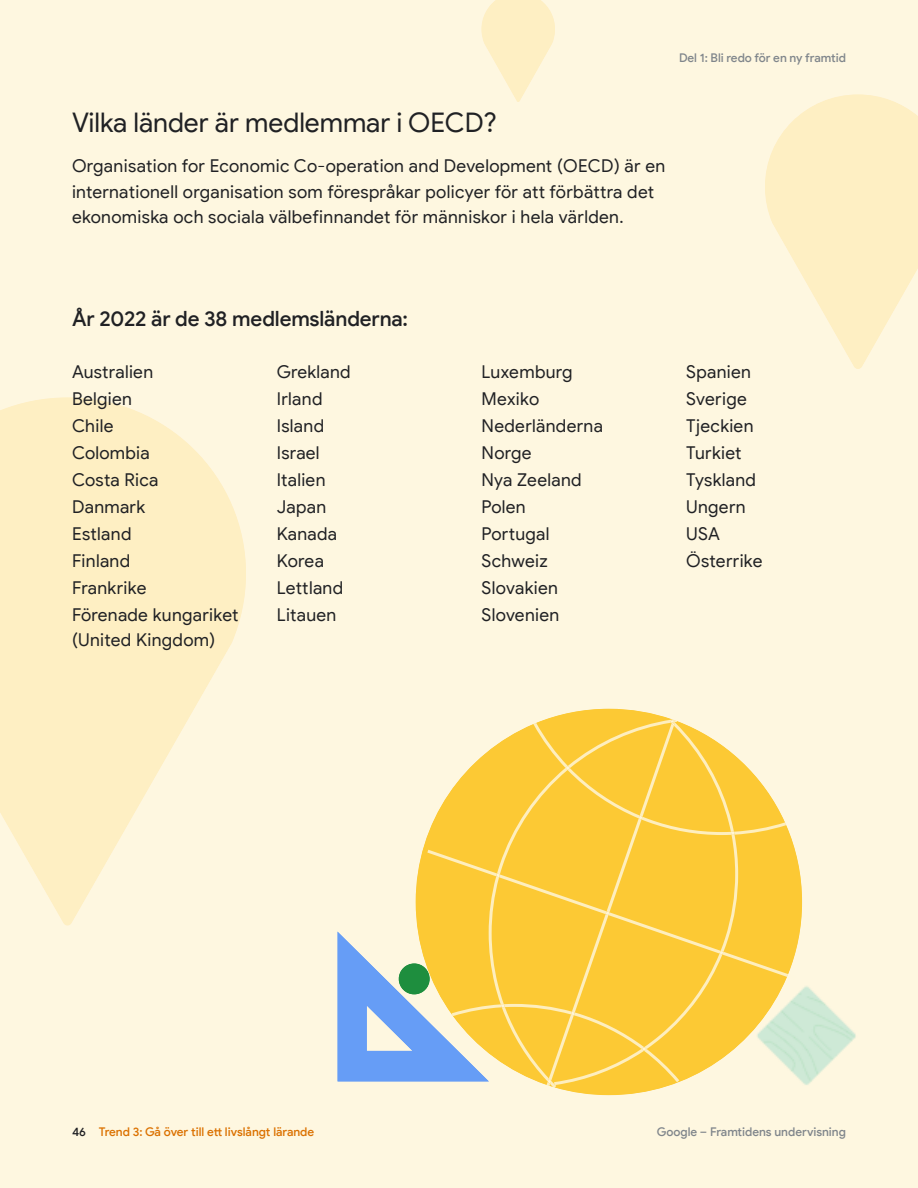
<style>
.page{position:relative;width:918px;height:1188px;background:#fff}
.page>*{position:absolute;margin:0;border:0;box-sizing:border-box;transform-origin:0 0}
.t1{font:27px "Google Sans Display";color:#202124}
.t2{font:500 21px "Google Sans Display";letter-spacing:-.005em;color:#202124}
.t3{font:17.7px/27px "Google Sans Display";letter-spacing:.02em;color:#202124}
.t4{font:500 12px "Google Sans Display";color:#80868b}
.t5{font:500 12px "Google Sans Display";letter-spacing:-.005em;color:#db7100}
.t6{font:500 12px "Google Sans Display";color:#202124}
</style>
<div class="page">
<img style="left:765px;top:94px;width:153px;height:275px">
<img style="left:0;top:398px;width:246px;height:527px">
<img style="left:482px;top:0;width:73px;height:102px">
<img style="left:416px;top:709px;width:386px;height:386px">
<img style="left:530px;top:717px;width:275px;height:108px">
<img style="left:738px;top:723px;width:48px;height:112px">
<svg style="left:338px;top:932px;width:151px;height:150px"></svg>
<img style="left:452px;top:1004px;width:37px;height:12px">
<svg style="left:787px;top:974px;width:9px;height:5px"></svg>
<div style="left:427px;top:850px;width:361px;height:127px;background:#fcc934"></div>
<img style="left:489px;top:719px;width:188px;height:368px">
<svg style="left:501px;top:1004px;width:4px;height:3px"></svg>
<svg style="left:496px;top:873px;width:4px;height:4px"></svg>
<svg style="left:545px;top:1078px;width:6px;height:13px"></svg>
<img style="left:675px;top:722px;width:63px;height:363px">
<svg style="left:731px;top:832px;width:4px;height:3px"></svg>
<svg style="left:720px;top:951px;width:3px;height:4px"></svg>
<img style="left:554px;top:720px;width:121px;height:365px">
<p class="t4" style="left:679px;top:50px;width:168px">Del 1: Bli redo för en ny framtid</p>
<h1 class="t1" style="left:72px;top:106px;width:426px">Vilka länder är medlemmar i OECD?</h1>
<p class="t3" style="left:72px;top:153px;width:595px;line-height:25.5px">Organisation for Economic Co-operation and Development (OECD) är en internationell organisation som förespråkar policyer för att förbättra det ekonomiska och sociala välbefinnandet för människor i hela världen.</p>
<p class="t2" style="left:72px;top:305px;width:338px">År 2022 är de 38 medlemsländerna:</p>
<p class="t3" style="left:72px;top:358px;width:168px">Australien<br>Belgien<br>Chile<br>Colombia<br>Costa Rica<br>Danmark<br>Estland<br>Finland<br>Frankrike<br>Förenade kungariket (United Kingdom)</p>
<p class="t3" style="left:277px;top:358px;width:76px">Grekland<br>Irland<br>Island<br>Israel<br>Italien<br>Japan<br>Kanada<br>Korea<br>Lettland<br>Litauen</p>
<p class="t3" style="left:482px;top:358px;width:123px">Luxemburg<br>Mexiko<br>Nederländerna<br>Norge<br>Nya Zeeland<br>Polen<br>Portugal<br>Schweiz<br>Slovakien<br>Slovenien</p>
<p class="t3" style="left:686px;top:358px;width:78px">Spanien<br>Sverige<br>Tjeckien<br>Turkiet<br>Tyskland<br>Ungern<br>USA<br>Österrike</p>
<p class="t6" style="left:72px;top:1124px;width:16px">46</p>
<p class="t5" style="left:99px;top:1124px;width:217px">Trend 3: Gå över till ett livslångt lärande</p>
<p class="t4" style="left:657px;top:1124px;width:191px">Google – Framtidens undervisning</p>
</div>
